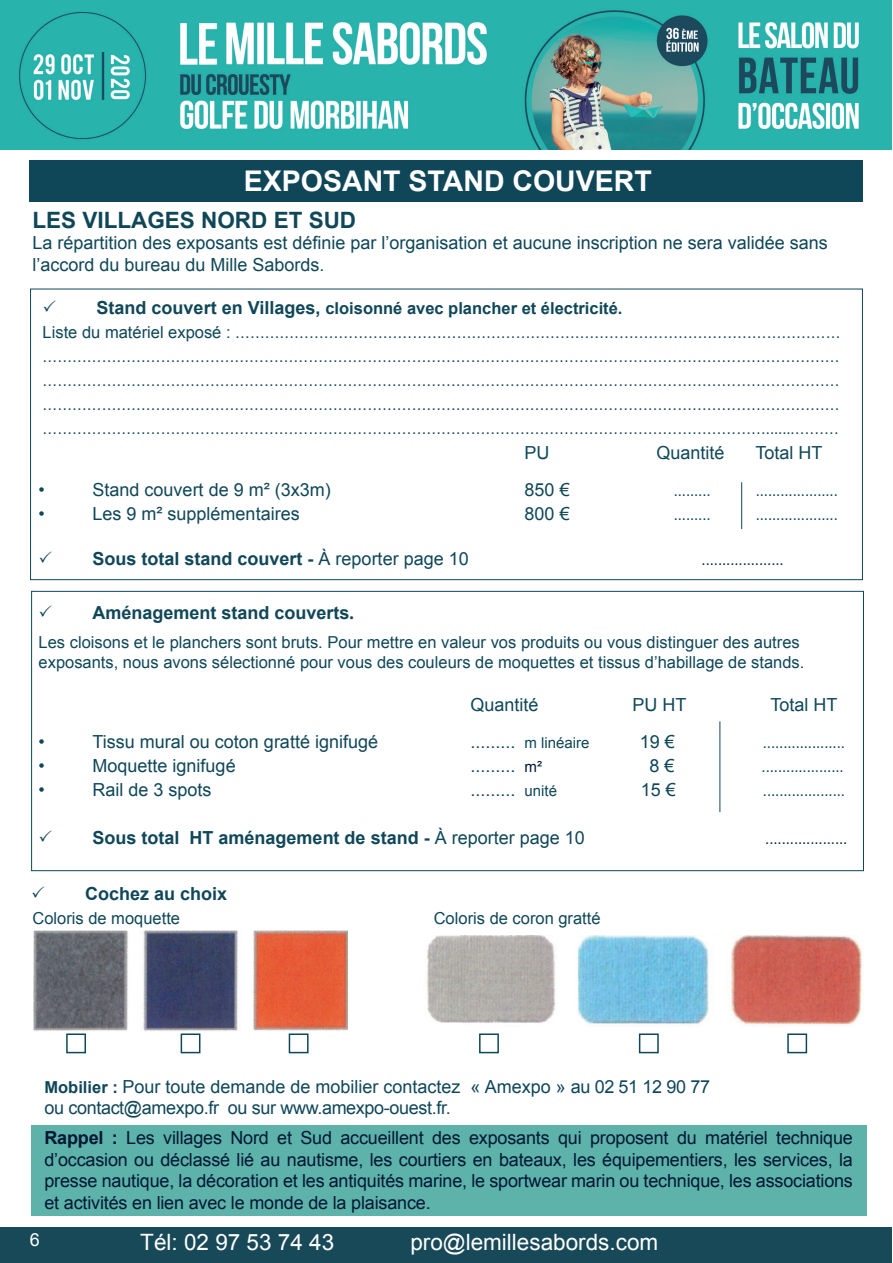
<style>
.page{position:relative;width:893px;height:1263px;background:#fff}
.page>*{position:absolute;margin:0;border:0;box-sizing:border-box;transform-origin:0 0}
.t1{font:700 28.5px "Arial";color:#fff}
.t2{font:22.5px "Arial";color:#fff}
.t3{font:700 22.5px "Arial";color:#0f4759}
.t4{font:18px/21.6px "Arial";color:#0f4759}
.t5{font:18px/24px "Arial Narrow";color:#0f4759;text-align:justify}
.t6{font:18px/21.6px "Arial";letter-spacing:-.01em;color:#031735;text-align:justify}
.t7{font:700 18px "Arial";color:#0f4759}
.t8{font:18px "Arial Narrow";color:#0b2d42}
.t9{font:18px "Arial";color:#fff}
.t10{font:16.5px/19.8px "Arial";color:#0f4759}
.t11{font:700 16.5px "Arial";color:#0f4759}
.s1{font-size:18px}
.s2{font-family:"Arial";font-size:16.5px}
.s3{font-weight:400}
.s4{font-family:"Opificio"}
.s5{font-size:15px}
.s6{font-size:15px;color:#031735}
.s7{font-weight:700;font-size:16.5px}
.s8{font-weight:700}
</style>
<div class="page">
<div style="left:0;top:1227px;width:892px;height:36px;background:#184959"></div>
<img style="left:0;top:0;width:892px;height:150px">
<div style="left:31px;top:1125px;width:835px;height:90px;background:#5db2a9"></div>
<div style="left:30px;top:160px;width:833px;height:41px;background:#0f4759"></div>
<hr style="left:741px;top:482px;width:1px;height:47px;background:#0f4759">
<hr style="left:719px;top:721px;width:1px;height:91px;background:#0f4759">
<img style="left:33px;top:930px;width:315px;height:101px">
<img style="left:425px;top:935px;width:437px;height:91px">
<div style="left:66px;top:1033px;width:20px;height:20px;border:2px solid #0f4759"></div>
<div style="left:181px;top:1033px;width:19px;height:20px;border:2px solid #0f4759"></div>
<div style="left:289px;top:1033px;width:20px;height:20px;border:2px solid #0f4759"></div>
<div style="left:479px;top:1033px;width:20px;height:20px;border:2px solid #0f4759"></div>
<div style="left:639px;top:1033px;width:20px;height:20px;border:2px solid #0f4759"></div>
<div style="left:787px;top:1033px;width:20px;height:20px;border:2px solid #0f4759"></div>
<h1 class="t1" style="left:244px;top:162px;width:409px">EXPOSANT STAND COUVERT</h1>
<p class="t3" style="left:32px;top:205px;width:325px">LES VILLAGES NORD ET SUD</p>
<p class="t4" style="left:32px;top:232px;width:797px">La répartition des exposants est définie par l’organisation et aucune inscription ne sera validée sans l’accord du bureau du Mille Sabords.</p>
<p class="t11" style="left:97px;top:297px;width:527px"><span class="s1">Stand couvert en Villages,</span> cloisonné avec plancher et électricité.</p>
<p class="t5" style="left:43px;top:319px;width:799px"><span class="s2">Liste du matériel exposé :</span> …………………………………………………………………………………………………………… ……………………………………………………………………………………………………………………………………………… ……………………………………………………………………………………………………………………………………………… ……………………………………………………………………………………………………………………………………………… ………………………………………………………………………………………………………………………………….......………</p>
<p class="t4" style="left:525px;top:442px;width:27px">PU</p>
<p class="t4" style="left:656px;top:442px;width:70px">Quantité</p>
<p class="t4" style="left:755px;top:442px;width:69px">Total HT</p>
<p class="t4" style="left:39px;top:479px;width:8px">•</p>
<p class="t4" style="left:93px;top:479px;width:240px">Stand couvert de 9 m² (3x3m)</p>
<p class="t4" style="left:525px;top:479px;width:47px">850 €</p>
<p class="t5" style="left:674px;top:477px;width:38px">.........</p>
<p class="t5" style="left:756px;top:477px;width:84px">....................</p>
<p class="t4" style="left:39px;top:503px;width:8px">•</p>
<p class="t4" style="left:93px;top:503px;width:209px">Les 9 m² supplémentaires</p>
<p class="t4" style="left:525px;top:503px;width:47px">800 €</p>
<p class="t5" style="left:674px;top:501px;width:38px">.........</p>
<p class="t5" style="left:756px;top:501px;width:84px">....................</p>
<p class="t7" style="left:93px;top:546px;width:378px">Sous total stand couvert - <span class="s3">À reporter page 10</span></p>
<p class="t8" style="left:702px;top:545px;width:84px">....................</p>
<p class="t7" style="left:93px;top:601px;width:263px">Aménagement stand couverts<span class="s4">.</span></p>
<p class="t10" style="left:39px;top:632px;width:767px">Les cloisons et le planchers sont bruts. Pour mettre en valeur vos produits ou vous distinguer des autres exposants, nous avons sélectionné pour vous des couleurs de moquettes et tissus d’habillage de stands.</p>
<p class="t4" style="left:471px;top:694px;width:70px">Quantité</p>
<p class="t4" style="left:633px;top:694px;width:56px">PU HT</p>
<p class="t4" style="left:770px;top:694px;width:69px">Total HT</p>
<p class="t4" style="left:39px;top:730px;width:8px">•</p>
<p class="t4" style="left:93px;top:730px;width:287px">Tissu mural ou coton gratté ignifugé</p>
<p class="t4" style="left:471px;top:730px;width:121px">......... <span class="s5">m linéaire</span></p>
<p class="t4" style="left:640px;top:730px;width:37px">19 €</p>
<p class="t5" style="left:763px;top:728px;width:84px">....................</p>
<p class="t4" style="left:39px;top:754px;width:8px">•</p>
<p class="t4" style="left:93px;top:754px;width:145px">Moquette ignifugé</p>
<p class="t4" style="left:471px;top:754px;width:73px">......... <span class="s6">m²</span></p>
<p class="t4" style="left:649px;top:754px;width:27px">8 €</p>
<p class="t5" style="left:762px;top:752px;width:84px">....................</p>
<p class="t4" style="left:39px;top:778px;width:8px">•</p>
<p class="t4" style="left:93px;top:778px;width:121px">Rail de 3 spots</p>
<p class="t4" style="left:471px;top:778px;width:88px">......... <span class="s5">unité</span></p>
<p class="t4" style="left:641px;top:778px;width:37px">15 €</p>
<p class="t5" style="left:763px;top:776px;width:84px">....................</p>
<p class="t7" style="left:93px;top:826px;width:494px">Sous total HT aménagement de stand - <span class="s3">À reporter page 10</span></p>
<p class="t8" style="left:765px;top:825px;width:84px">....................</p>
<p class="t7" style="left:85px;top:881px;width:144px">Cochez au choix</p>
<p class="t10" style="left:32px;top:908px;width:149px">Coloris de moquette</p>
<p class="t10" style="left:434px;top:908px;width:168px">Coloris de coron gratté</p>
<p class="t4" style="left:44px;top:1075px;width:667px"><span class="s7">Mobilier :</span> Pour toute demande de mobilier contactez « Amexpo » au 02 51 12 90 77 ou contact@amexpo.fr ou sur www.amexpo-ouest.fr.</p>
<p class="t6" style="left:44px;top:1127px;width:810px"><span class="s8">Rappel :</span> Les villages Nord et Sud accueillent des exposants qui proposent du matériel technique d’occasion ou déclassé lié au nautisme, les courtiers en bateaux, les équipementiers, les services, la presse nautique, la décoration et les antiquités marine, le sportwear marin ou technique, les associations et activités en lien avec le monde de la plaisance.</p>
<p class="t9" style="left:30px;top:1228px;width:12px">6</p>
<p class="t2" style="left:140px;top:1227px;width:195px">Tél: 02 97 53 74 43</p>
<p class="t2" style="left:410px;top:1227px;width:249px">pro@lemillesabords.com</p>
</div>
